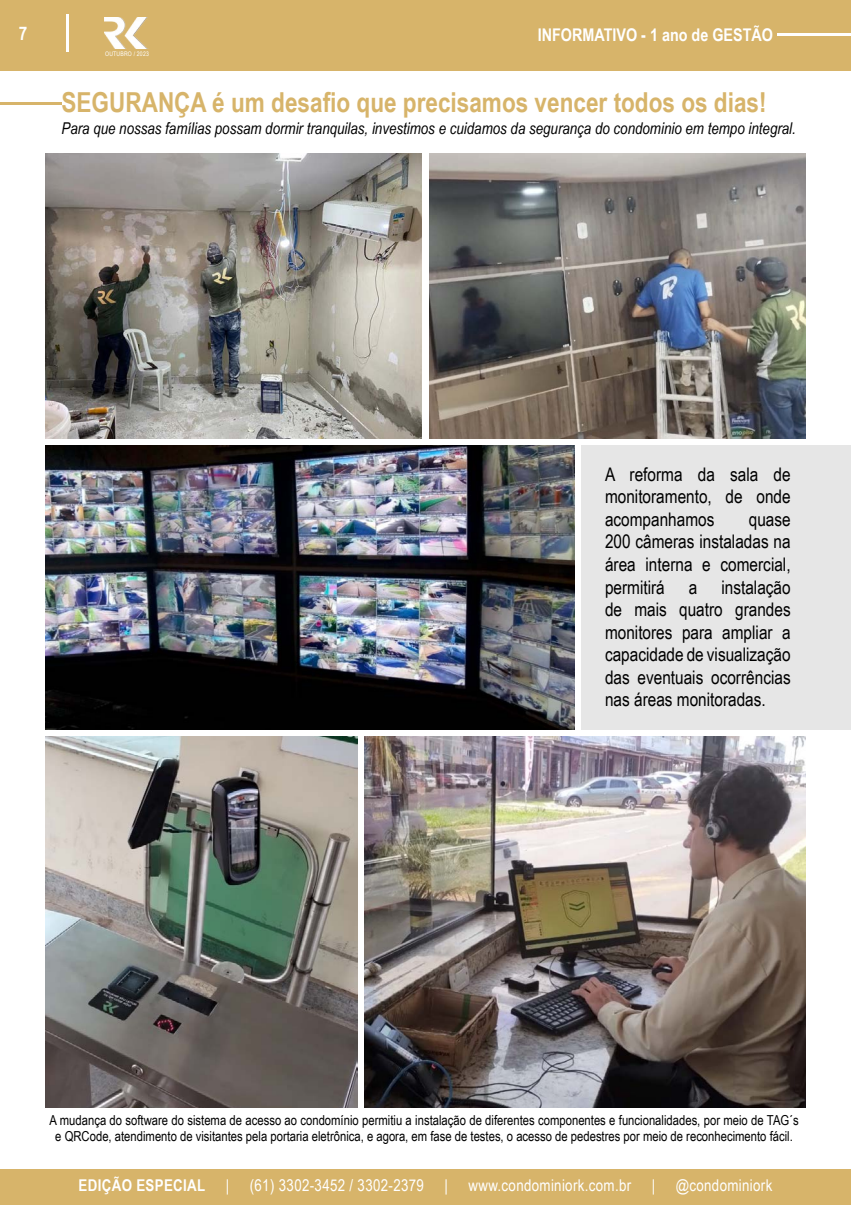
<style>
.page{position:relative;width:851px;height:1205px;background:#fff}
.page>*{position:absolute;margin:0;border:0;box-sizing:border-box;transform-origin:0 0}
.t1{font:700 27.5px "Arial Narrow";color:#d7b46a}
.t2{font:18.75px/22.5px "Arial Narrow";color:#000;text-align:justify}
.t3{font:700 18.75px "Arial Narrow";color:#fff}
.t4{font:700 17.5px "Arial Narrow";color:#fff}
.t5{font:italic 16.25px "Arial Narrow";color:#000}
.t6{font:16.25px "Arial Narrow";letter-spacing:.02em;color:#fff}
.t7{font:700 16.25px "Arial Narrow";letter-spacing:.02em;color:#fff}
.t8{font:13.75px/16.5px "Arial Narrow";color:#000;text-align:center}
.t9{font:6.25px "Arial Narrow";letter-spacing:.03em;color:#fff}
</style>
<div class="page">
<div style="left:0;top:0;width:850px;height:71px;background:#d7b46a"></div>
<hr style="left:777px;top:33px;width:73px;height:3px;background:#fff">
<hr style="left:66px;top:14px;width:3px;height:38px;background:#fff">
<img style="left:105px;top:17px;width:43px;height:32px">
<hr style="left:0;top:103px;width:61px;height:2px;background:#d7b46a">
<div style="left:0;top:1169px;width:850px;height:36px;background:#d7b46a"></div>
<img style="left:364px;top:737px;width:441px;height:371px">
<img style="left:45px;top:737px;width:312px;height:371px">
<img style="left:45px;top:153px;width:377px;height:285px">
<img style="left:45px;top:445px;width:529px;height:284px">
<img style="left:429px;top:153px;width:376px;height:285px">
<div style="left:581px;top:445px;width:269px;height:284px;background:#e6e6e6"></div>
<h2 class="t3" style="left:19px;top:20px;width:10px">7</h2>
<p class="t9" style="left:105px;top:49px;width:45px">OUTUBRO / 2023</p>
<p class="t4" style="left:537px;top:21px;width:236px">INFORMATIVO - 1 ano de GESTÃO</p>
<h1 class="t1" style="left:61px;top:82px;width:706px">SEGURANÇA é um desafio que precisamos vencer todos os dias!</h1>
<p class="t5" style="left:61px;top:117px;width:735px">Para que nossas famílias possam dormir tranquilas, investimos e cuidamos da segurança do condominio em tempo integral.</p>
<h2 class="t2" style="left:605px;top:462px;width:187px">A reforma da sala de monitoramento, de onde acompanhamos</h2>
<h2 class="t2" style="left:605px;top:507px;width:187px;text-indent:144px">quase 200 câmeras instaladas na área interna e comercial, permitirá</h2>
<h2 class="t2" style="left:605px;top:575px;width:187px;text-indent:116px">instalação de mais quatro grandes monitores para ampliar a capacidade de visualização das eventuais ocorrências nas áreas monitoradas.</h2>
<h2 class="t2" style="left:688px;top:575px;width:10px">a</h2>
<p class="t8" style="left:50px;top:1111px;width:750px">A mudança do software do sistema de acesso ao condomínio permitiu a instalação de diferentes componentes e funcionalidades, por meio de TAG´s e QRCode, atendimento de visitantes pela portaria eletrônica, e agora, em fase de testes, o acesso de pedestres por meio de reconhecimento fácil.</p>
<p class="t7" style="left:79px;top:1172px;width:128px">EDIÇÃO ESPECIAL</p>
<p class="t6" style="left:226px;top:1173px;width:5px">|</p>
<p class="t6" style="left:250px;top:1173px;width:176px">(61) 3302-3452 / 3302-2379</p>
<p class="t6" style="left:444px;top:1173px;width:5px">|</p>
<p class="t6" style="left:468px;top:1173px;width:164px">www.condominiork.com.br</p>
<p class="t6" style="left:651px;top:1173px;width:5px">|</p>
<p class="t6" style="left:675px;top:1173px;width:98px">@condominiork</p>
</div>
